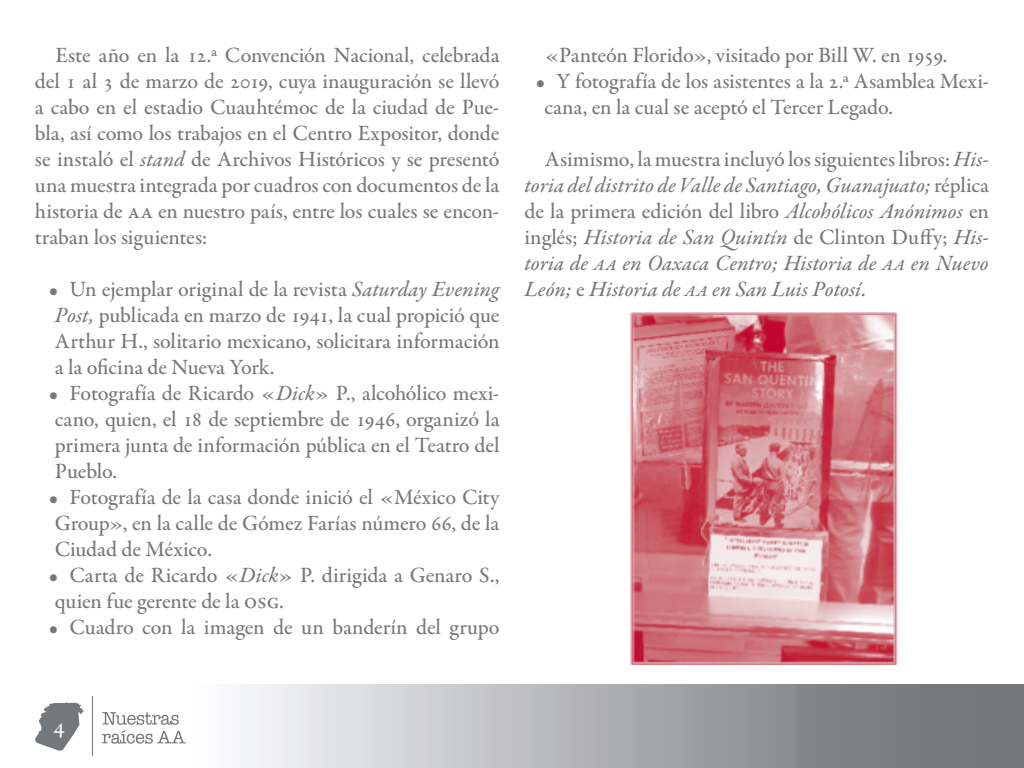
<style>
.page{position:relative;width:1024px;height:768px;background:#fff}
.page>*{position:absolute;margin:0;border:0;box-sizing:border-box;transform-origin:0 0}
.t1{font:25px "Garamond Premr Pro";color:#fff}
.t2{font:500 22px/26px "Garamond Premr Pro";letter-spacing:-.01em;color:#74777b;text-align:justify}
.t3{font:22px/26px "Garamond Premr Pro Med It";color:#74777b;text-align:justify}
.s1{font-family:"Garamond Premr Pro Med It";font-weight:400}
.s2{font-family:"Garamond Premr Pro";font-weight:500}
.s3{font-family:"Garamond Premr Pro";font-style:italic}
</style>
<div class="page">
<svg style="left:35px;top:702px;width:49px;height:49px"></svg>
<hr style="left:92px;top:696px;width:1px;height:60px;background:#74777b">
<svg style="left:102px;top:712px;width:84px;height:32px"></svg>
<svg style="left:240px;top:684px;width:784px;height:84px;background:#bebfc1"></svg>
<div style="left:797px;top:685px;width:227px;height:83px;background:#74777b"></div>
<img style="left:631px;top:313px;width:266px;height:352px">
<p class="t2" style="left:35px;top:43px;width:466px;text-indent:21px">Este año en la 12.ª Convención Nacional, celebrada del 1 al 3 de marzo de 2019, cuya inauguración se llevó a cabo en el estadio Cuauhtémoc de la ciudad de Pue&shy;bla, así como los trabajos en el Centro Expositor, donde se instaló el <span class="s1">stand</span> de Archivos Históricos y se presentó una muestra integrada por cuadros con documentos de la historia de aa en nuestro país, entre los cuales se encon&shy;traban los siguientes:</p>
<p class="t2" style="left:49px;top:277px;width:452px">• Un ejemplar original de la revista <span class="s1">Saturday Evening Post,</span> publicada en marzo de 1941, la cual propició que Arthur H., solitario mexicano, solicitara información a la oficina de Nueva York.</p>
<p class="t2" style="left:49px;top:381px;width:452px">• Fotografía de Ricardo «<span class="s1">Dick</span>» P., alcohólico mexi&shy;cano, quien, el 18 de septiembre de 1946, organizó la primera junta de información pública en el Teatro del Pueblo.</p>
<p class="t2" style="left:49px;top:485px;width:452px">• Fotografía de la casa donde inició el «México City Group», en la calle de Gómez Farías número 66, de la Ciudad de México.</p>
<p class="t2" style="left:49px;top:563px;width:452px">• Carta de Ricardo «<span class="s1">Dick</span>» P. dirigida a Genaro S., quien fue gerente de la osg.</p>
<p class="t2" style="left:49px;top:615px;width:452px">• Cuadro con la imagen de un banderín del grupo</p>
<p class="t2" style="left:544px;top:43px;width:405px">«Panteón Florido», visitado por Bill W. en 1959.</p>
<p class="t2" style="left:544px;top:69px;width:446px;text-indent:-8px">• Y fotografía de los asistentes a la 2.ª Asamblea Mexi&shy;cana, en la cual se aceptó el Tercer Legado.</p>
<p class="t2" style="left:545px;top:147px;width:446px">Asimismo, la muestra incluyó los siguientes libros: <span class="s1">His-</span></p>
<p class="t3" style="left:524px;top:173px;width:466px">toria del distrito de Valle de Santiago, Guanajuato; <span class="s2">réplica</span></p>
<p class="t2" style="left:524px;top:199px;width:466px">de la primera edición del libro <span class="s1">Alcohólicos Anónimos</span> en</p>
<p class="t3" style="left:524px;top:225px;width:466px"><span class="s2">inglés;</span> Historia de San Quintín <span class="s2">de Clinton Duffy;</span> His&shy;toria de <span class="s3">aa</span> en Oaxaca Centro; Historia de <span class="s3">aa</span> en Nuevo León; <span class="s2">e</span> Historia de <span class="s3">aa</span> en San Luis Potosí.</p>
<p class="t1" style="left:53px;top:711px;width:13px">4</p>
</div>
